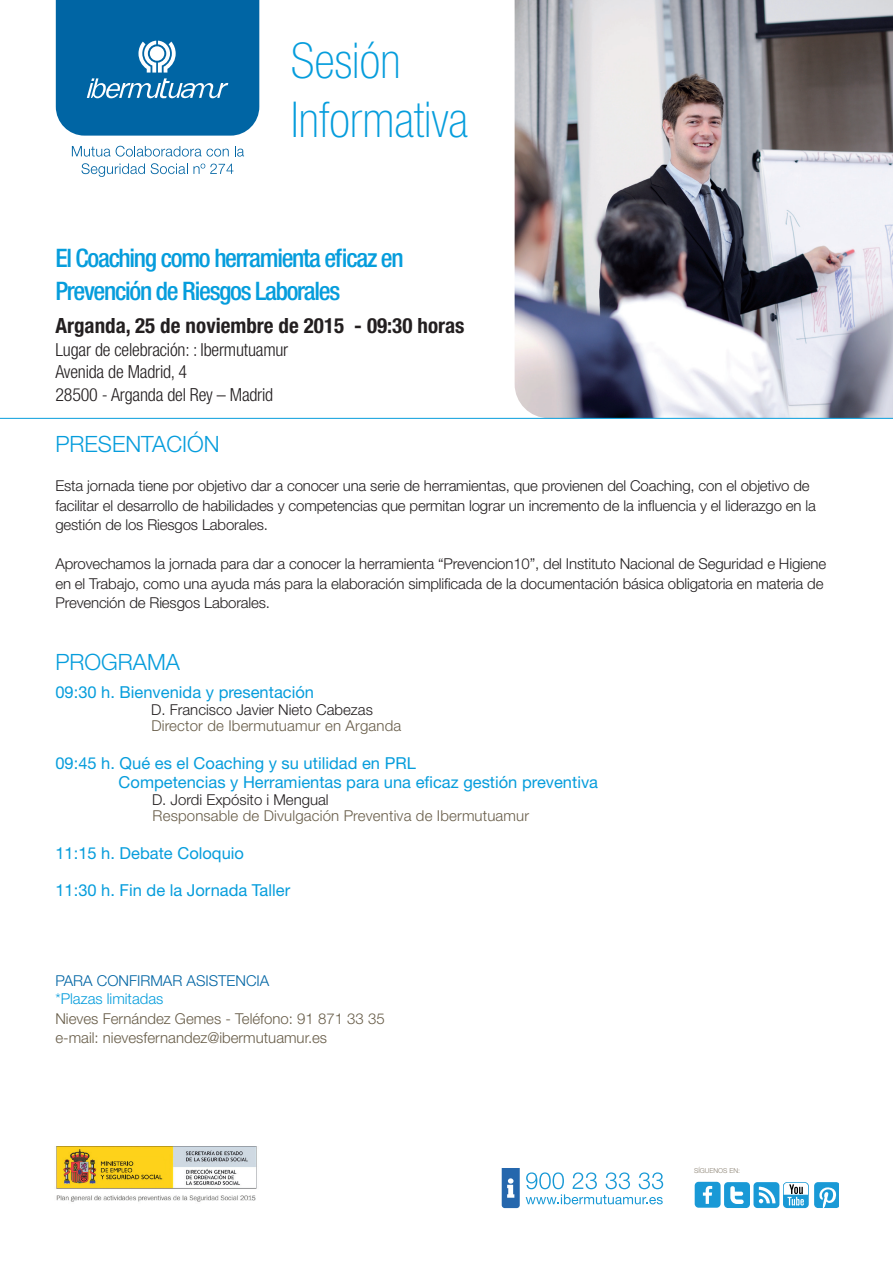
<style>
.page{position:relative;width:893px;height:1263px;background:#fff}
.page>*{position:absolute;margin:0;border:0;box-sizing:border-box;transform-origin:0 0}
.t1{font:100 condensed 49.5px/59.4px "Helvetica Neue LT Std";color:#069ddc}
.t2{font:500 condensed 25.5px/33px "Helvetica Neue LT Std";letter-spacing:-.05em;color:#069ddc}
.t3{font:300 22.5px "Helvetica Neue LT Std";color:#069ddc}
.t4{font:700 condensed 21px "Helvetica Neue LT Std";color:#231f20}
.t5{font:300 condensed 18px/22.5px "Helvetica Neue LT Std";letter-spacing:-.01em;color:#231f20}
.t6{font:16.5px/19.5px "Helvetica Neue LT Std";color:#069ddc}
.t7{font:300 15px/19.5px "Helvetica Neue LT Std";letter-spacing:-.01em;color:#231f20}
.t8{font:300 15px/19.5px "Helvetica Neue LT Std";letter-spacing:.01em;color:#685d49}
.t9{font:300 15px "Helvetica Neue LT Std";color:#0065a4}
.t10{font:300 15px "Helvetica Neue LT Std";color:#069ddc}
.t11{font:300 6.75px "Helvetica Neue LT Std";color:#887f6f}
</style>
<div class="page">
<img style="left:515px;top:0;width:378px;height:418px">
<hr style="left:0;top:418px;width:893px;height:1px;background:#069ddc">
<img style="left:56px;top:1146px;width:201px;height:56px">
<svg style="left:56px;top:0;width:203px;height:136px"></svg>
<svg style="left:72px;top:146px;width:157px;height:11px"></svg>
<svg style="left:235px;top:146px;width:9px;height:11px"></svg>
<svg style="left:81px;top:163px;width:64px;height:14px"></svg>
<svg style="left:151px;top:163px;width:82px;height:11px"></svg>
<svg style="left:502px;top:1168px;width:18px;height:40px"></svg>
<svg style="left:526px;top:1172px;width:137px;height:32px"></svg>
<div style="left:695px;top:1182px;width:26px;height:26px;background:#1999d6;border-radius:4px"></div>
<svg style="left:703px;top:1186px;width:9px;height:18px"></svg>
<div style="left:724px;top:1182px;width:26px;height:26px;background:#1999d6;border-radius:4px"></div>
<div style="left:753px;top:1182px;width:26px;height:26px;background:#1999d6;border-radius:4px"></div>
<svg style="left:759px;top:1187px;width:16px;height:16px"></svg>
<svg style="left:730px;top:1186px;width:14px;height:18px"></svg>
<svg style="left:783px;top:1182px;width:56px;height:27px"></svg>
<h1 class="t1" style="left:291px;top:31px;width:179px">Sesión<br>Informativa</h1>
<h2 class="t2" style="left:55px;top:241px;width:350px">El Coaching como herramienta eficaz en<br>Prevención de Riesgos Laborales</h2>
<h3 class="t4" style="left:55px;top:313px;width:411px">Arganda, 25 de noviembre de 2015 - 09:30 horas</h3>
<p class="t5" style="left:55px;top:338px;width:234px">Lugar de celebración: : Ibermutuamur<br>Avenida de Madrid, 4<br>28500 - Arganda del Rey – Madrid</p>
<h3 class="t3" style="left:55px;top:430px;width:166px">PRESENTACIÓN</h3>
<p class="t7" style="left:55px;top:476px;width:762px">Esta jornada tiene por objetivo dar a conocer una serie de herramientas, que provienen del Coaching, con el objetivo de facilitar el desarrollo de habilidades y competencias que permitan lograr un incremento de la influencia y el liderazgo en la gestión de los Riesgos Laborales.</p>
<p class="t7" style="left:55px;top:554px;width:772px">Aprovechamos la jornada para dar a conocer la herramienta “Prevencion10”, del Instituto Nacional de Seguridad e Higiene en el Trabajo, como una ayuda más para la elaboración simplificada de la documentación básica obligatoria en materia de<br>Prevención de Riesgos Laborales.</p>
<h3 class="t3" style="left:55px;top:648px;width:126px">PROGRAMA</h3>
<p class="t6" style="left:55px;top:682px;width:260px">09:30 h. Bienvenida y presentación</p>
<p class="t7" style="left:151px;top:699px;width:223px">D. Francisco Javier Nieto Cabezas</p>
<p class="t8" style="left:151px;top:716px;width:251px">Director de Ibermutuamur en Arganda</p>
<p class="t6" style="left:119px;top:753px;width:481px;text-indent:-63px">09:45 h. Qué es el Coaching y su utilidad en PRL<br>Competencias y Herramientas para una eficaz gestión preventiva</p>
<p class="t7" style="left:152px;top:789px;width:178px">D. Jordi Expósito i Mengual</p>
<p class="t8" style="left:153px;top:806px;width:378px">Responsable de Divulgación Preventiva de Ibermutuamur</p>
<p class="t6" style="left:55px;top:843px;width:190px">11:15 h. Debate Coloquio</p>
<p class="t6" style="left:55px;top:880px;width:236px">11:30 h. Fin de la Jornada Taller</p>
<p class="t9" style="left:55px;top:972px;width:215px">PARA CONFIRMAR ASISTENCIA</p>
<p class="t10" style="left:55px;top:990px;width:110px">*Plazas limitadas</p>
<p class="t8" style="left:55px;top:1008px;width:331px">Nieves Fernández Gemes - Teléfono: 91 871 33 35 e-mail: nievesfernandez@ibermutuamur.es</p>
<p class="t11" style="left:694px;top:1167px;width:47px">SÍGUENOS EN:</p>
</div>
